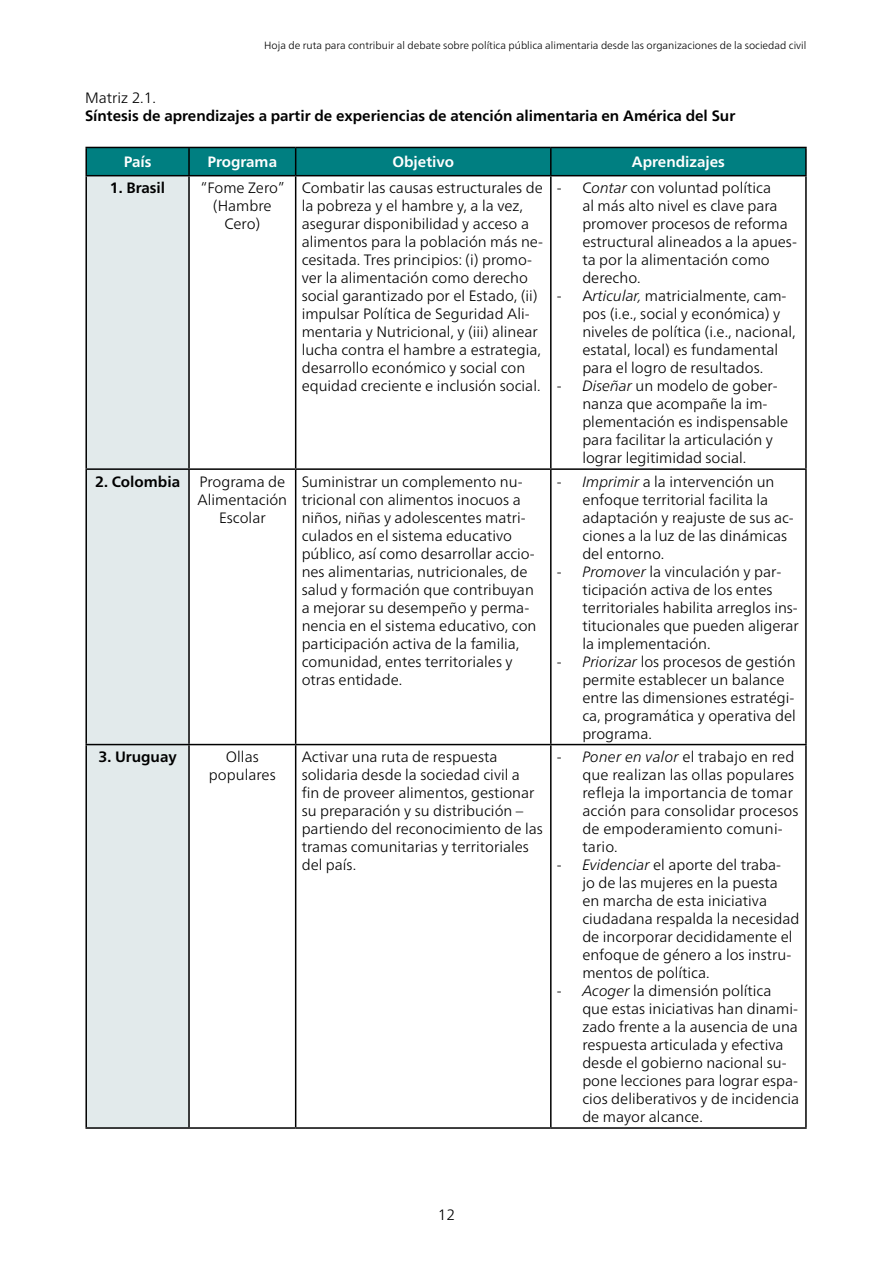
<style>
.page{position:relative;width:893px;height:1263px;background:#fff}
.page>*{position:absolute;margin:0;border:0;box-sizing:border-box;transform-origin:0 0}
.t1{font:300 15px/18px "Frutiger Neue LTW1 G";color:#000}
.t2{font:700 15px "Frutiger Neue LTW1 G";color:#000}
.t3{font:700 15px "Frutiger Neue LTW1 G";color:#fff}
.t4{font:300 10.5px "Frutiger Neue LTW1 G";color:#000}
.s1{font-style:italic}
</style>
<div class="page">
<div style="left:87px;top:176px;width:101px;height:951px;background:#e2eaeb"></div>
<hr style="left:85px;top:147px;width:104px;height:1px;background:#000">
<hr style="left:85px;top:148px;width:2px;height:27px;background:#000">
<div style="left:86px;top:147px;width:719px;height:28px;background:#007f81"></div>
<hr style="left:551px;top:147px;width:256px;height:1px;background:#000">
<hr style="left:550px;top:148px;width:2px;height:27px;background:#000">
<hr style="left:805px;top:148px;width:2px;height:27px;background:#000">
<hr style="left:85px;top:175px;width:104px;height:1px;background:#000">
<hr style="left:85px;top:176px;width:2px;height:292px;background:#000">
<hr style="left:189px;top:175px;width:107px;height:1px;background:#000">
<hr style="left:188px;top:176px;width:2px;height:292px;background:#000">
<hr style="left:296px;top:175px;width:255px;height:1px;background:#000">
<hr style="left:295px;top:176px;width:1px;height:292px;background:#000">
<hr style="left:551px;top:175px;width:256px;height:1px;background:#000">
<hr style="left:550px;top:176px;width:2px;height:292px;background:#000">
<hr style="left:805px;top:176px;width:2px;height:292px;background:#000">
<hr style="left:85px;top:468px;width:104px;height:2px;background:#000">
<hr style="left:85px;top:470px;width:2px;height:274px;background:#000">
<hr style="left:189px;top:468px;width:107px;height:2px;background:#000">
<hr style="left:188px;top:470px;width:2px;height:274px;background:#000">
<hr style="left:296px;top:468px;width:255px;height:2px;background:#000">
<hr style="left:295px;top:470px;width:1px;height:274px;background:#000">
<hr style="left:551px;top:468px;width:256px;height:2px;background:#000">
<hr style="left:550px;top:470px;width:2px;height:274px;background:#000">
<hr style="left:805px;top:470px;width:2px;height:274px;background:#000">
<hr style="left:85px;top:744px;width:104px;height:1px;background:#000">
<hr style="left:85px;top:745px;width:2px;height:382px;background:#000">
<hr style="left:189px;top:744px;width:107px;height:1px;background:#000">
<hr style="left:188px;top:745px;width:2px;height:382px;background:#000">
<hr style="left:296px;top:744px;width:255px;height:1px;background:#000">
<hr style="left:295px;top:745px;width:1px;height:382px;background:#000">
<hr style="left:551px;top:744px;width:256px;height:1px;background:#000">
<hr style="left:550px;top:745px;width:2px;height:382px;background:#000">
<hr style="left:805px;top:745px;width:2px;height:382px;background:#000">
<hr style="left:85px;top:1127px;width:104px;height:2px;background:#000">
<hr style="left:189px;top:1127px;width:107px;height:2px;background:#000">
<hr style="left:296px;top:1127px;width:255px;height:2px;background:#000">
<hr style="left:551px;top:1127px;width:256px;height:2px;background:#000">
<p class="t4" style="left:264px;top:39px;width:544px">Hoja de ruta para contribuir al debate sobre política pública alimentaria desde las organizaciones de la sociedad civil</p>
<p class="t1" style="left:85px;top:89px;width:72px">Matriz 2.1.</p>
<p class="t2" style="left:85px;top:107px;width:652px">Síntesis de aprendizajes a partir de experiencias de atención alimentaria en América del Sur</p>
<p class="t3" style="left:124px;top:153px;width:29px">País</p>
<p class="t3" style="left:208px;top:153px;width:71px">Programa</p>
<p class="t3" style="left:392px;top:153px;width:63px">Objetivo</p>
<p class="t3" style="left:632px;top:153px;width:95px">Aprendizajes</p>
<p class="t2" style="left:110px;top:179px;width:57px">1. Brasil</p>
<p class="t1" style="left:201px;top:179px;width:85px;text-align:center">“Fome Zero” (Hambre<br>Cero)</p>
<p class="t1" style="left:302px;top:179px;width:243px">Combatir las causas estructurales de la pobreza y el hambre y, a la vez, asegurar disponibilidad y acceso a alimentos para la población más ne&shy;cesitada. Tres principios: (i) promo&shy;ver la alimentación como derecho social garantizado por el Estado, (ii) impulsar Política de Seguridad Ali&shy;mentaria y Nutricional, y (iii) alinear lucha contra el hambre a estrategia, desarrollo económico y social con equidad creciente e inclusión social.</p>
<p class="t1" style="left:582px;top:179px;width:216px;text-indent:-26px">- C<span class="s1">ontar</span> con voluntad política<br>al más alto nivel es clave para promover procesos de reforma estructural alineados a la apues&shy;ta por la alimentación como derecho.</p>
<p class="t1" style="left:582px;top:287px;width:215px;text-indent:-26px">- A<span class="s1">rticular,</span> matricialmente, cam&shy;pos (i.e., social y económica) y niveles de política (i.e., nacional, estatal, local) es fundamental para el logro de resultados.</p>
<p class="t1" style="left:582px;top:377px;width:207px;text-indent:-26px">- <span class="s1">Diseñar</span> un modelo de gober&shy;nanza que acompañe la im&shy;plementación es indispensable para facilitar la articulación y lograr legitimidad social.</p>
<p class="t2" style="left:95px;top:472px;width:86px">2. Colombia</p>
<p class="t1" style="left:198px;top:472px;width:91px;text-align:center">Programa de<br>Alimentación<br>Escolar</p>
<p class="t1" style="left:302px;top:472px;width:236px">Suministrar un complemento nu&shy;tricional con alimentos inocuos a niños, niñas y adolescentes matri&shy;culados en el sistema educativo público, así como desarrollar accio&shy;nes alimentarias, nutricionales, de salud y formación que contribuyan a mejorar su desempeño y perma&shy;nencia en el sistema educativo, con participación activa de la familia, comunidad, entes territoriales y otras entidade.</p>
<p class="t1" style="left:582px;top:472px;width:213px;text-indent:-26px">- <span class="s1">Imprimir</span> a la intervención un enfoque territorial facilita la adaptación y reajuste de sus ac&shy;ciones a la luz de las dinámicas del entorno.</p>
<p class="t1" style="left:582px;top:562px;width:218px;text-indent:-26px">- <span class="s1">Promover</span> la vinculación y par&shy;ticipación activa de los entes territoriales habilita arreglos ins&shy;titucionales que pueden aligerar la implementación.</p>
<p class="t1" style="left:582px;top:652px;width:215px;text-indent:-26px">- <span class="s1">Priorizar</span> los procesos de gestión permite establecer un balance entre las dimensiones estratégi&shy;ca, programática y operativa del programa.</p>
<p class="t2" style="left:98px;top:748px;width:80px">3. Uruguay</p>
<p class="t1" style="left:209px;top:748px;width:68px;text-align:center">Ollas populares</p>
<p class="t1" style="left:302px;top:748px;width:243px">Activar una ruta de respuesta solidaria desde la sociedad civil a<br>fin de proveer alimentos, gestionar su preparación y su distribución – partiendo del reconocimiento de las tramas comunitarias y territoriales del país.</p>
<p class="t1" style="left:582px;top:748px;width:218px;text-indent:-26px">- <span class="s1">Poner en valor</span> el trabajo en red que realizan las ollas populares refleja la importancia de tomar acción para consolidar procesos de empoderamiento comuni&shy;tario.</p>
<p class="t1" style="left:582px;top:856px;width:219px;text-indent:-26px">- <span class="s1">Evidenciar</span> el aporte del traba-<br>jo de las mujeres en la puesta<br>en marcha de esta iniciativa ciudadana respalda la necesidad de incorporar decididamente el enfoque de género a los instru&shy;mentos de política.</p>
<p class="t1" style="left:582px;top:982px;width:218px;text-indent:-26px">- <span class="s1">Acoger</span> la dimensión política que estas iniciativas han dinami&shy;zado frente a la ausencia de una respuesta articulada y efectiva desde el gobierno nacional su&shy;pone lecciones para lograr espa&shy;cios deliberativos y de incidencia de mayor alcance.</p>
<p class="t1" style="left:438px;top:1206px;width:19px">12</p>
</div>
